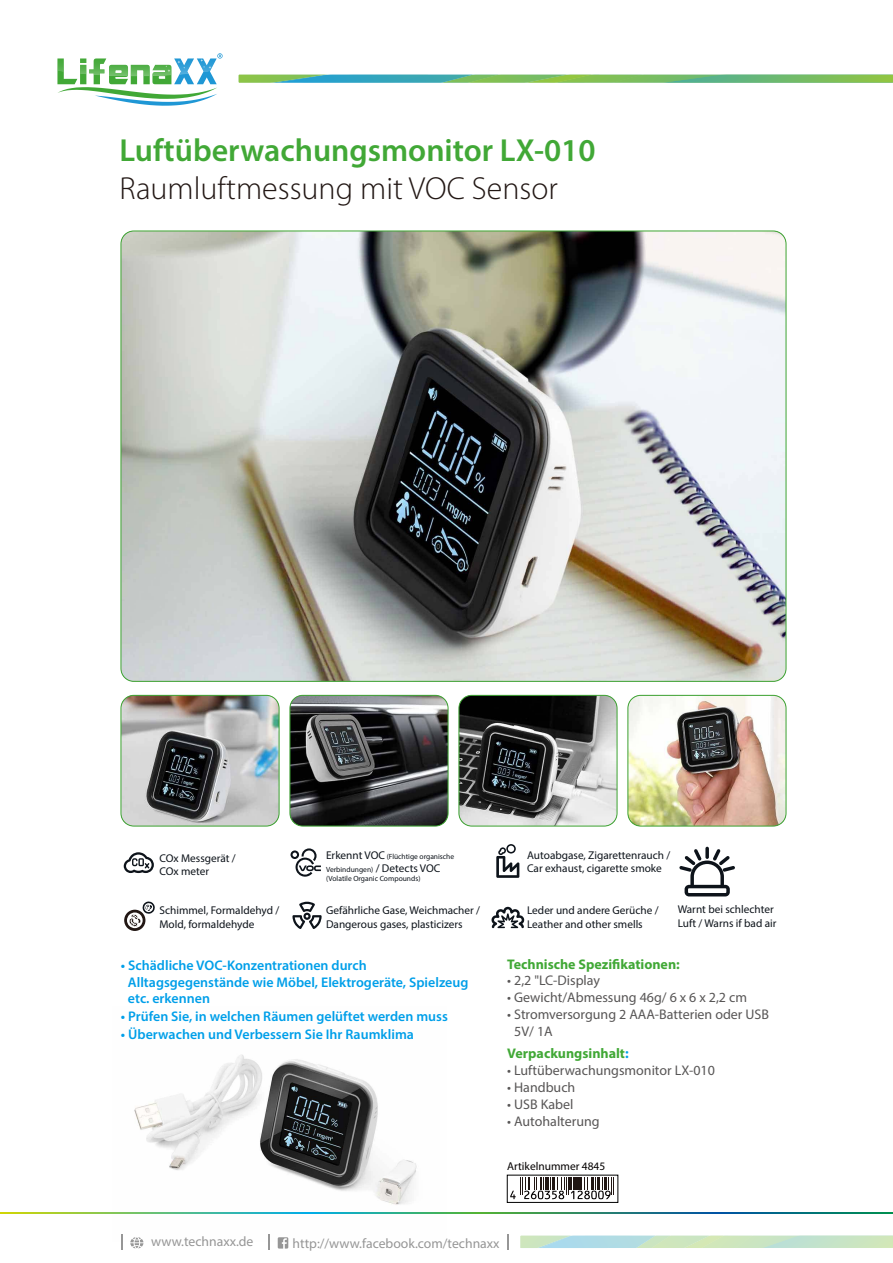
<style>
.page{position:relative;width:893px;height:1263px;background:#fff}
.page>*{position:absolute;margin:0;border:0;box-sizing:border-box;transform-origin:0 0}
.t1{font:600 31.95px "Myriad Pro";color:#41a836}
.t2{font:300 31.95px "Myriad Pro";color:#221714}
.t3{font:600 13.95px/16.5px "Myriad Pro";color:#009fe9}
.t4{font:13.95px/16.8px "Myriad Pro";color:#585656}
.t5{font:700 13.95px "Myriad Pro";color:#41a836}
.t6{font:13.65px "Myriad Pro";color:#969696}
.t7{font:11.4px "Myriad Pro";color:#040000}
.t8{font:11.25px/13.5px "Myriad Pro";color:#0d131a}
.t9{font:7.5px/13.5px "Myriad Pro";color:#0d131a}
.s1{font-size:11.25px}
.s2{color:#009fe9}
</style>
<div class="page">
<img style="left:134px;top:1054px;width:283px;height:188px">
<img style="left:120px;top:230px;width:667px;height:597px">
<svg style="left:507px;top:1175px;width:111px;height:27px"></svg>
<svg style="left:510px;top:1177px;width:104px;height:22px"></svg>
<svg style="left:124px;top:852px;width:30px;height:21px"></svg>
<svg style="left:290px;top:848px;width:31px;height:29px"></svg>
<svg style="left:496px;top:844px;width:23px;height:34px"></svg>
<svg style="left:292px;top:902px;width:30px;height:27px"></svg>
<svg style="left:124px;top:901px;width:31px;height:30px"></svg>
<svg style="left:491px;top:907px;width:33px;height:21px"></svg>
<svg style="left:679px;top:849px;width:56px;height:47px"></svg>
<svg style="left:278px;top:1237px;width:10px;height:11px"></svg>
<svg style="left:130px;top:1237px;width:13px;height:11px"></svg>
<svg style="left:121px;top:1234px;width:2px;height:16px"></svg>
<svg style="left:268px;top:1234px;width:2px;height:16px"></svg>
<svg style="left:508px;top:1234px;width:1px;height:16px"></svg>
<img style="left:0;top:1212px;width:893px;height:2px">
<svg style="left:57px;top:53px;width:166px;height:53px"></svg>
<img style="left:520px;top:1236px;width:50px;height:12px">
<img style="left:636px;top:1236px;width:48px;height:12px">
<img style="left:684px;top:1236px;width:78px;height:12px">
<img style="left:326px;top:75px;width:116px;height:8px">
<img style="left:239px;top:75px;width:87px;height:8px">
<img style="left:442px;top:75px;width:84px;height:8px">
<img style="left:526px;top:75px;width:137px;height:8px">
<img style="left:663px;top:75px;width:230px;height:8px">
<h1 class="t1" style="left:119px;top:134px;width:478px">Luftüberwachungsmonitor LX-010</h1>
<h1 class="t2" style="left:119px;top:176px;width:440px">Raumluftmessung mit VOC Sensor</h1>
<p class="t8" style="left:159px;top:852px;width:78px">COx Messgerät /<br>COx meter</p>
<p class="t9" style="left:326px;top:850px;width:130px"><span class="s1">Erkennt VOC</span> (Flüchtige organische<br>Verbindungen) <span class="s1">/ Detects VOC</span></p>
<p class="t9" style="left:326px;top:872px;width:96px">(Volatile Organic Compounds)</p>
<p class="t8" style="left:527px;top:849px;width:145px">Autoabgase, Zigarettenrauch /<br>Car exhaust, cigarette smoke</p>
<p class="t8" style="left:159px;top:904px;width:121px">Schimmel, Formaldehyd /<br>Mold, formaldehyde</p>
<p class="t8" style="left:326px;top:904px;width:156px">Gefährliche Gase, Weichmacher /<br>Dangerous gases, plasticizers</p>
<p class="t8" style="left:527px;top:904px;width:133px">Leder und andere Gerüche /<br>Leather and other smells</p>
<p class="t8" style="left:678px;top:903px;width:100px">Warnt bei schlechter<br>Luft / Warns if bad air</p>
<p class="t3" style="left:128px;top:957px;width:342px;text-indent:-7px">• Schädliche VOC-Konzentrationen durch<br>Alltagsgegenstände wie Möbel, Elektrogeräte, Spielzeug etc. erkennen</p>
<p class="t3" style="left:121px;top:1009px;width:328px">• Prüfen Sie, in welchen Räumen gelüftet werden muss</p>
<p class="t3" style="left:121px;top:1027px;width:295px">• Überwachen und Verbessern Sie Ihr Raumklima</p>
<p class="t5" style="left:507px;top:958px;width:174px">Technische Spezifikationen:</p>
<p class="t4" style="left:507px;top:973px;width:94px">• 2,2 "LC-Display</p>
<p class="t4" style="left:507px;top:990px;width:241px">• Gewicht/Abmessung 46g/ 6 x 6 x 2,2 cm</p>
<p class="t4" style="left:514px;top:1007px;width:256px;text-indent:-7px">• Stromversorgung 2 AAA-Batterien oder USB<br>5V/ 1A</p>
<p class="t5" style="left:507px;top:1048px;width:123px">Verpackungsinhalt<span class="s2">:</span></p>
<p class="t4" style="left:507px;top:1063px;width:209px">• Luftüberwachungsmonitor LX-010</p>
<p class="t4" style="left:507px;top:1080px;width:70px">• Handbuch</p>
<p class="t4" style="left:507px;top:1097px;width:68px">• USB Kabel</p>
<p class="t4" style="left:507px;top:1114px;width:94px">• Autohalterung</p>
<p class="t7" style="left:507px;top:1161px;width:100px">Artikelnummer 4845</p>
<p class="t6" style="left:151px;top:1236px;width:104px">www.technaxx.de</p>
<p class="t6" style="left:293px;top:1238px;width:208px">http://www.facebook.com/technaxx</p>
</div>
